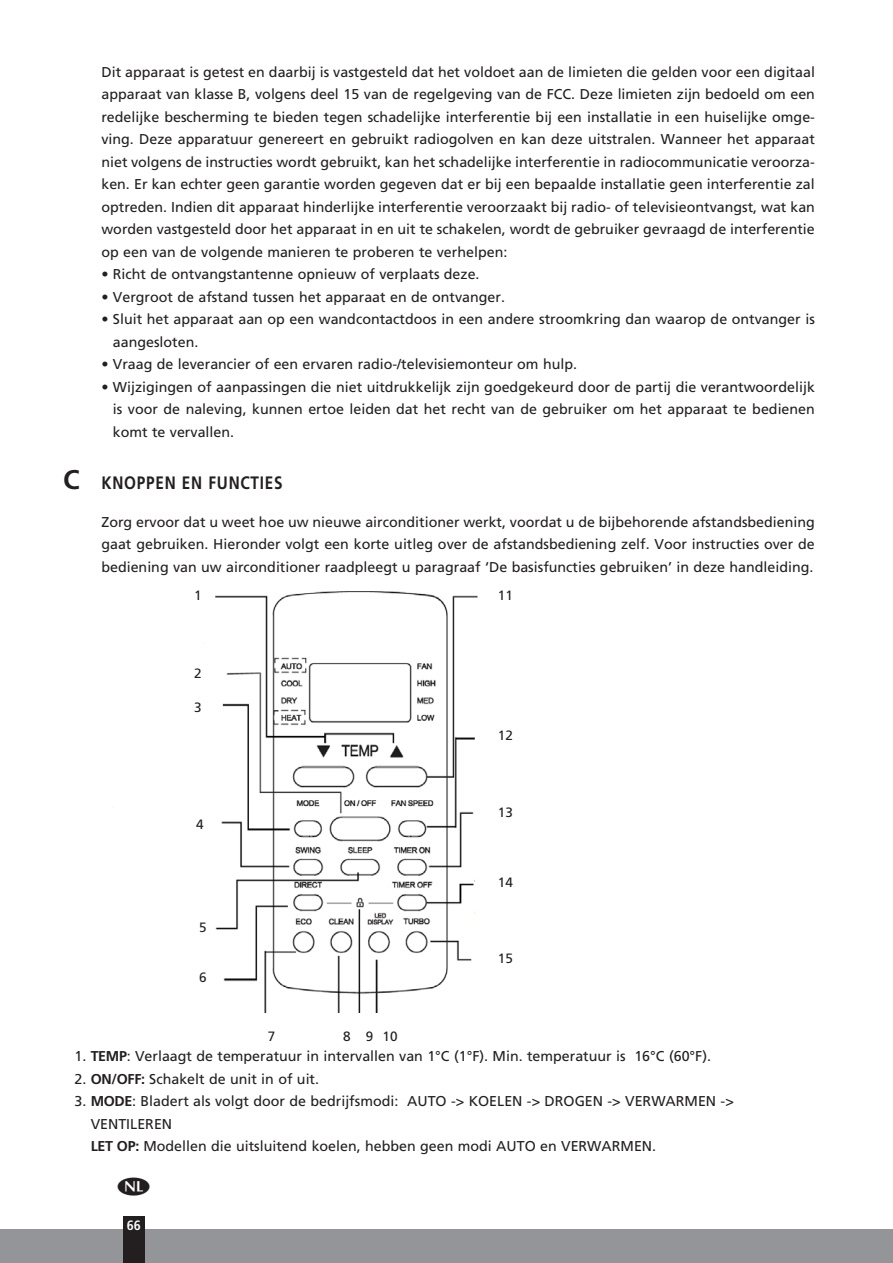
<style>
.page{position:relative;width:893px;height:1263px;background:#fff}
.page>*{position:absolute;margin:0;border:0;box-sizing:border-box;transform-origin:0 0}
.subkop{font:700 18px "Frutiger LT Std";letter-spacing:.05em;color:#231f20;scale:.85 1}
.body{font:14.25px/22.5px "Frutiger LT Std";color:#231f20;text-align:justify}
.subkop-2{font:14.25px/22.5px "Frutiger LT Std";color:#231f20}
.t1{font:13.5px "Frutiger LT Std";color:#231f20}
.t2{font:700 condensed 13.5px "Frutiger LT Std";color:#fff}
.s1{font-size:27px}
.s2{font-weight:700}
</style>
<div class="page">
<div style="left:0;top:1229px;width:893px;height:34px;background:#939598"></div>
<div style="left:123px;top:1216px;width:22px;height:47px;background:#231f20"></div>
<img style="left:112px;top:591px;width:366px;height:421px">
<p class="body" style="left:101px;top:60px;width:715px">Dit apparaat is getest en daarbij is vastgesteld dat het voldoet aan de limieten die gelden voor een digitaal apparaat van klasse B, volgens deel 15 van de regelgeving van de FCC. Deze limieten zijn bedoeld om een redelijke bescherming te bieden tegen schadelijke interferentie bij een installatie in een huiselijke omge&shy;ving. Deze apparatuur genereert en gebruikt radiogolven en kan deze uitstralen. Wanneer het apparaat niet volgens de instructies wordt gebruikt, kan het schadelijke interferentie in radiocommunicatie veroorza&shy;ken. Er kan echter geen garantie worden gegeven dat er bij een bepaalde installatie geen interferentie zal optreden. Indien dit apparaat hinderlijke interferentie veroorzaakt bij radio- of televisieontvangst, wat kan worden vastgesteld door het apparaat in en uit te schakelen, wordt de gebruiker gevraagd de interferentie op een van de volgende manieren te proberen te verhelpen:</p>
<p class="body" style="left:101px;top:263px;width:380px">• Richt de ontvangstantenne opnieuw of verplaats deze.</p>
<p class="body" style="left:101px;top:285px;width:405px">• Vergroot de afstand tussen het apparaat en de ontvanger.</p>
<p class="body" style="left:113px;top:308px;width:703px;text-indent:-11px">• Sluit het apparaat aan op een wandcontactdoos in een andere stroomkring dan waarop de ontvanger is aangesloten.</p>
<p class="body" style="left:101px;top:353px;width:477px">• Vraag de leverancier of een ervaren radio-/televisiemonteur om hulp.</p>
<p class="body" style="left:113px;top:375px;width:703px;text-indent:-11px">• Wijzigingen of aanpassingen die niet uitdrukkelijk zijn goedgekeurd door de partij die verantwoordelijk is voor de naleving, kunnen ertoe leiden dat het recht van de gebruiker om het apparaat te bedienen komt te vervallen.</p>
<p class="subkop" style="left:63px;top:472px;width:260px"><span class="s1">C</span> KNOPPEN EN FUNCTIES</p>
<p class="body" style="left:101px;top:510px;width:715px">Zorg ervoor dat u weet hoe uw nieuwe airconditioner werkt, voordat u de bijbehorende afstandsbediening gaat gebruiken. Hieronder volgt een korte uitleg over de afstandsbediening zelf. Voor instructies over de bediening van uw airconditioner raadpleegt u paragraaf ‘De basisfuncties gebruiken’ in deze handleiding.</p>
<p class="t1" style="left:194px;top:587px;width:9px">1</p>
<p class="t1" style="left:194px;top:665px;width:9px">2</p>
<p class="t1" style="left:194px;top:699px;width:9px">3</p>
<p class="t1" style="left:196px;top:817px;width:9px">4</p>
<p class="t1" style="left:199px;top:919px;width:9px">5</p>
<p class="t1" style="left:199px;top:969px;width:9px">6</p>
<p class="t1" style="left:268px;top:1028px;width:9px">7</p>
<p class="t1" style="left:343px;top:1028px;width:9px">8</p>
<p class="t1" style="left:366px;top:1028px;width:9px">9</p>
<p class="t1" style="left:383px;top:1028px;width:17px">10</p>
<p class="t1" style="left:498px;top:587px;width:17px">11</p>
<p class="t1" style="left:498px;top:727px;width:17px">12</p>
<p class="t1" style="left:498px;top:804px;width:17px">13</p>
<p class="t1" style="left:498px;top:874px;width:17px">14</p>
<p class="t1" style="left:498px;top:951px;width:17px">15</p>
<p class="subkop-2" style="left:74px;top:1045px;width:638px">1. <span class="s2">TEMP</span>: Verlaagt de temperatuur in intervallen van 1°C (1°F). Min. temperatuur is 16°C (60°F).</p>
<p class="subkop-2" style="left:74px;top:1067px;width:246px">2. <span class="s2">ON/OFF:</span> Schakelt de unit in of uit.</p>
<p class="subkop-2" style="left:91px;top:1090px;width:645px;text-indent:-16px">3. <span class="s2">MODE</span>: Bladert als volgt door de bedrijfsmodi: AUTO -&gt; KOELEN -&gt; DROGEN -&gt; VERWARMEN -&gt;<br>VENTILEREN</p>
<p class="subkop-2" style="left:91px;top:1135px;width:567px"><span class="s2">LET OP:</span> Modellen die uitsluitend koelen, hebben geen modi AUTO en VERWARMEN.</p>
<p class="t2" style="left:127px;top:1217px;width:16px">66</p>
</div>
